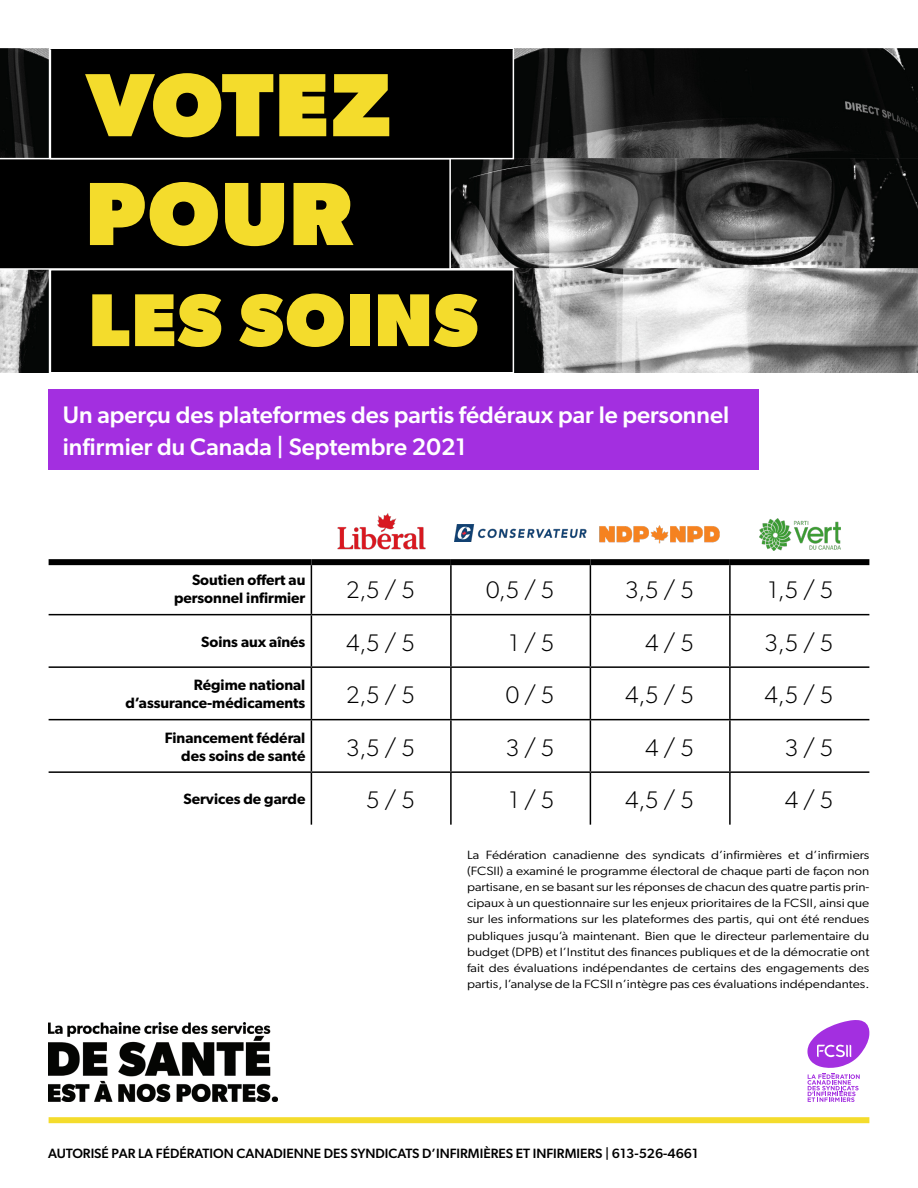
<style>
.page{position:relative;width:918px;height:1188px;background:#fff}
.page>*{position:absolute;margin:0;border:0;box-sizing:border-box;transform-origin:0 0}
.Cover_H1{font:800 90px "Gibson";letter-spacing:.025em;color:#f4dc2c}
.Cover_H1-2{font:800 75px "Gibson";letter-spacing:.025em;color:#f4dc2c}
.Cover_H2{font:500 24px/32.4px "Gibson";color:#fff}
.t1{font:300 24px "Gibson";color:#000}
.t2{font:600 15px/18px "Gibson";color:#000;text-align:right}
.t3{font:500 13.5px "Gibson";color:#000}
.Cover_Body{font:12px/16.2px "Gibson";color:#000;text-align:justify;scale:1.14 1}
</style>
<div class="page">
<div style="left:49px;top:1117px;width:820px;height:6px;background:#f4dc2c"></div>
<img style="left:48px;top:1023px;width:230px;height:79px">
<div style="left:49px;top:389px;width:710px;height:81px;background:#a32fe0"></div>
<div style="left:49px;top:559px;width:262px;height:6px;background:#000"></div>
<div style="left:311px;top:559px;width:140px;height:6px;background:#000"></div>
<div style="left:451px;top:559px;width:139px;height:6px;background:#000"></div>
<div style="left:590px;top:559px;width:140px;height:6px;background:#000"></div>
<div style="left:730px;top:559px;width:139px;height:6px;background:#000"></div>
<hr style="left:311px;top:565px;width:1px;height:49px;background:#000">
<hr style="left:450px;top:565px;width:2px;height:49px;background:#000">
<hr style="left:590px;top:565px;width:1px;height:49px;background:#000">
<hr style="left:729px;top:565px;width:2px;height:49px;background:#000">
<hr style="left:49px;top:614px;width:262px;height:1px;background:#000">
<hr style="left:311px;top:614px;width:140px;height:1px;background:#000">
<hr style="left:311px;top:615px;width:1px;height:51px;background:#000">
<hr style="left:451px;top:614px;width:139px;height:1px;background:#000">
<hr style="left:450px;top:615px;width:2px;height:51px;background:#000">
<hr style="left:590px;top:614px;width:140px;height:1px;background:#000">
<hr style="left:590px;top:615px;width:1px;height:51px;background:#000">
<hr style="left:730px;top:614px;width:139px;height:1px;background:#000">
<hr style="left:729px;top:615px;width:2px;height:51px;background:#000">
<hr style="left:49px;top:666px;width:262px;height:2px;background:#000">
<hr style="left:311px;top:666px;width:140px;height:2px;background:#000">
<hr style="left:311px;top:668px;width:1px;height:51px;background:#000">
<hr style="left:451px;top:666px;width:139px;height:2px;background:#000">
<hr style="left:450px;top:668px;width:2px;height:51px;background:#000">
<hr style="left:590px;top:666px;width:140px;height:2px;background:#000">
<hr style="left:590px;top:668px;width:1px;height:51px;background:#000">
<hr style="left:730px;top:666px;width:139px;height:2px;background:#000">
<hr style="left:729px;top:668px;width:2px;height:51px;background:#000">
<hr style="left:49px;top:719px;width:262px;height:1px;background:#000">
<hr style="left:311px;top:719px;width:140px;height:1px;background:#000">
<hr style="left:311px;top:720px;width:1px;height:51px;background:#000">
<hr style="left:451px;top:719px;width:139px;height:1px;background:#000">
<hr style="left:450px;top:720px;width:2px;height:51px;background:#000">
<hr style="left:590px;top:719px;width:140px;height:1px;background:#000">
<hr style="left:590px;top:720px;width:1px;height:51px;background:#000">
<hr style="left:730px;top:719px;width:139px;height:1px;background:#000">
<hr style="left:729px;top:720px;width:2px;height:51px;background:#000">
<hr style="left:49px;top:771px;width:262px;height:2px;background:#000">
<hr style="left:311px;top:771px;width:140px;height:2px;background:#000">
<hr style="left:311px;top:773px;width:1px;height:52px;background:#000">
<hr style="left:451px;top:771px;width:139px;height:2px;background:#000">
<hr style="left:450px;top:773px;width:2px;height:52px;background:#000">
<hr style="left:590px;top:771px;width:140px;height:2px;background:#000">
<hr style="left:590px;top:773px;width:1px;height:52px;background:#000">
<hr style="left:730px;top:771px;width:139px;height:2px;background:#000">
<hr style="left:729px;top:773px;width:2px;height:52px;background:#000">
<img style="left:337px;top:513px;width:89px;height:37px">
<img style="left:454px;top:525px;width:133px;height:17px">
<img style="left:599px;top:525px;width:121px;height:19px">
<img style="left:759px;top:518px;width:81px;height:32px">
<svg style="left:807px;top:1020px;width:62px;height:48px"></svg>
<svg style="left:807px;top:1074px;width:53px;height:28px"></svg>
<img style="left:0;top:48px;width:49px;height:324px">
<div style="left:0;top:158px;width:449px;height:112px;background:#000"></div>
<div style="left:50px;top:49px;width:463px;height:110px;background:#000"></div>
<div style="left:50px;top:270px;width:463px;height:102px;background:#000"></div>
<img style="left:451px;top:48px;width:467px;height:324px">
<div style="left:50px;top:49px;width:464px;height:110px;border:2px solid #fff"></div>
<div style="left:50px;top:269px;width:464px;height:111px;border:2px solid #fff"></div>
<p class="Cover_H1" style="left:86px;top:52px;width:307px">VOTEZ</p>
<p class="Cover_H1" style="left:86px;top:161px;width:267px">POUR</p>
<p class="Cover_H1-2" style="left:89px;top:276px;width:390px">LES SOINS</p>
<p class="Cover_H2" style="left:63px;top:398px;width:668px">Un aperçu des plateformes des partis fédéraux par le personnel infirmier du Canada | Septembre 2021</p>
<p class="t2" style="left:174px;top:571px;width:133px">Soutien offert au personnel infirmier</p>
<p class="t1" style="left:346px;top:575px;width:70px">2,5 / 5</p>
<p class="t1" style="left:486px;top:575px;width:70px">0,5 / 5</p>
<p class="t1" style="left:625px;top:575px;width:70px">3,5 / 5</p>
<p class="t1" style="left:768px;top:575px;width:67px">1,5 / 5</p>
<p class="t2" style="left:201px;top:632px;width:106px">Soins aux aînés</p>
<p class="t1" style="left:346px;top:628px;width:70px">4,5 / 5</p>
<p class="t1" style="left:509px;top:628px;width:47px">1 / 5</p>
<p class="t1" style="left:645px;top:628px;width:50px">4 / 5</p>
<p class="t1" style="left:765px;top:628px;width:70px">3,5 / 5</p>
<p class="t2" style="left:125px;top:676px;width:182px">Régime national d’assurance-médicaments</p>
<p class="t1" style="left:346px;top:680px;width:70px">2,5 / 5</p>
<p class="t1" style="left:506px;top:680px;width:50px">0 / 5</p>
<p class="t1" style="left:625px;top:680px;width:70px">4,5 / 5</p>
<p class="t1" style="left:765px;top:680px;width:70px">4,5 / 5</p>
<p class="t2" style="left:165px;top:728px;width:142px">Financement fédéral des soins de santé</p>
<p class="t1" style="left:346px;top:733px;width:70px">3,5 / 5</p>
<p class="t1" style="left:506px;top:733px;width:50px">3 / 5</p>
<p class="t1" style="left:645px;top:733px;width:50px">4 / 5</p>
<p class="t1" style="left:785px;top:733px;width:50px">3 / 5</p>
<p class="t2" style="left:184px;top:790px;width:123px">Services de garde</p>
<p class="t1" style="left:366px;top:785px;width:50px">5 / 5</p>
<p class="t1" style="left:509px;top:785px;width:47px">1 / 5</p>
<p class="t1" style="left:625px;top:785px;width:70px">4,5 / 5</p>
<p class="t1" style="left:785px;top:785px;width:50px">4 / 5</p>
<p class="Cover_Body" style="left:467px;top:846px;width:354px">La Fédération canadienne des syndicats d’infirmières et d’infirmiers (FCSII) a examiné le programme électoral de chaque parti de façon non partisane, en se basant sur les réponses de chacun des quatre partis prin&shy;cipaux à un questionnaire sur les enjeux prioritaires de la FCSII, ainsi que sur les informations sur les plateformes des partis, qui ont été rendues publiques jusqu’à maintenant. Bien que le directeur parlementaire du budget (DPB) et l’Institut des finances publiques et de la démocratie ont fait des évaluations indépendantes de certains des engagements des partis, l’analyse de la FCSII n’intègre pas ces évaluations indépendantes.</p>
<p class="t3" style="left:48px;top:1146px;width:652px">AUTORISÉ PAR LA FÉDÉRATION CANADIENNE DES SYNDICATS D’INFIRMIÈRES ET INFIRMIERS | 613-526-4661</p>
</div>
